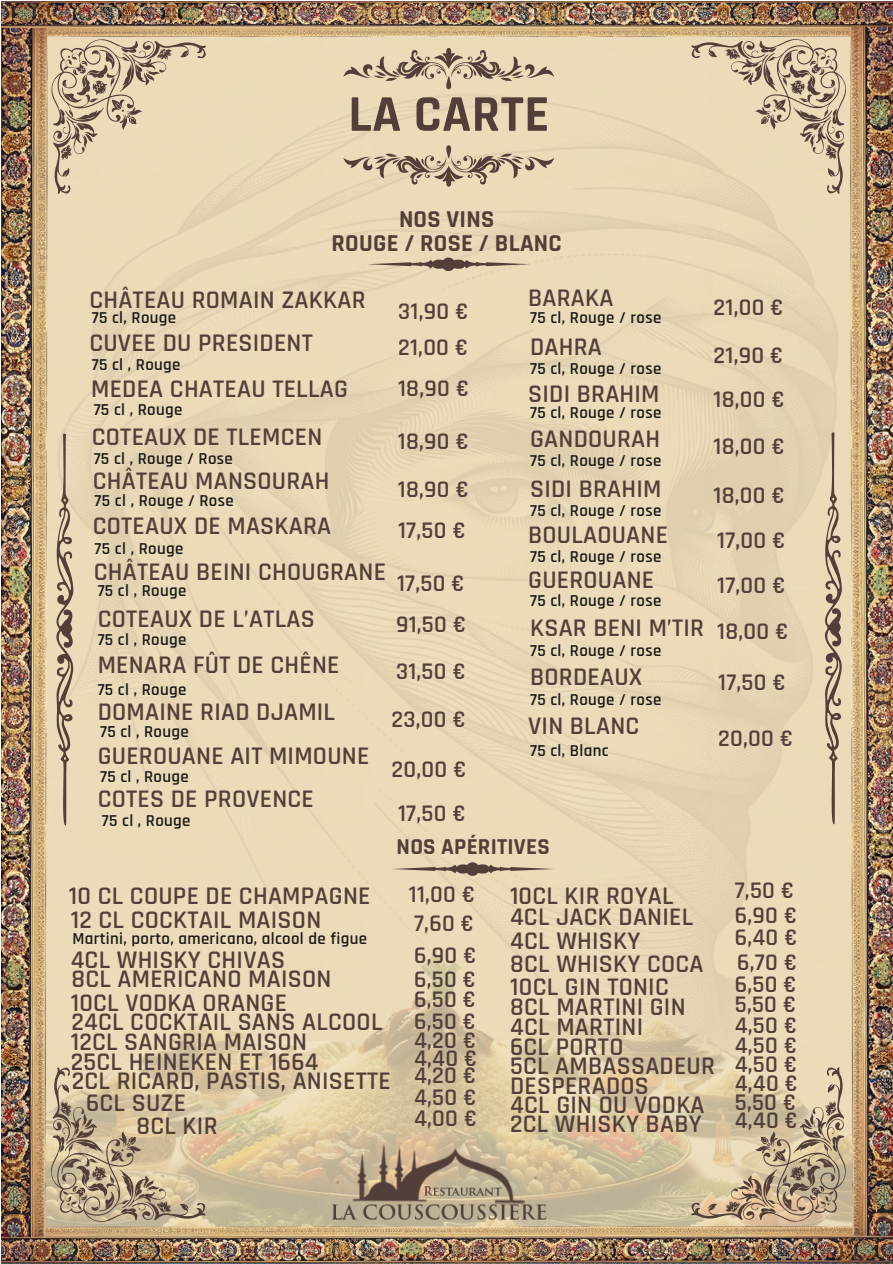
<style>
.page{position:relative;width:893px;height:1264px;background:#fff}
.page>*{position:absolute;margin:0;border:0;box-sizing:border-box;transform-origin:0 0}
.t1{font:700 52.05px "Rajdhani";letter-spacing:.01em;color:#523f3a}
.t2{font:600 25.65px "Rajdhani";letter-spacing:.01em;color:#523f3a}
.t3{font:700 24.6px/24.2px "Rajdhani";letter-spacing:.01em;color:#523f3a;text-align:center}
.t4{font:600 24.15px "Rajdhani";letter-spacing:.01em;color:#523f3a}
.t5{font:700 22.95px "Rajdhani";letter-spacing:.01em;color:#523f3a}
.t6{font:600 16.8px "Rajdhani";letter-spacing:.02em;color:#191817}
</style>
<div class="page">
<img style="left:1px;top:1px;width:891px;height:1262px">
<svg style="left:691px;top:39px;width:155px;height:155px"></svg>
<svg style="left:51px;top:39px;width:155px;height:155px"></svg>
<svg style="left:691px;top:1067px;width:155px;height:154px"></svg>
<svg style="left:51px;top:1067px;width:154px;height:155px"></svg>
<svg style="left:343px;top:48px;width:211px;height:41px"></svg>
<svg style="left:343px;top:145px;width:211px;height:42px"></svg>
<svg style="left:51px;top:433px;width:27px;height:397px"></svg>
<svg style="left:819px;top:432px;width:27px;height:397px"></svg>
<svg style="left:367px;top:256px;width:163px;height:16px"></svg>
<img style="left:321px;top:1143px;width:229px;height:78px">
<svg style="left:391px;top:861px;width:163px;height:15px"></svg>
<p class="t1" style="left:348px;top:82px;width:202px">LA CARTE</p>
<h2 class="t3" style="left:331px;top:208px;width:232px">NOS VINS<br>ROUGE / ROSE / BLANC</h2>
<p class="t2" style="left:89px;top:284px;width:278px">CHÂTEAU ROMAIN ZAKKAR</p>
<h3 class="t6" style="left:92px;top:307px;width:86px">75 cl, Rouge</h3>
<h2 class="t2" style="left:89px;top:327px;width:225px">CUVEE DU PRESIDENT</h2>
<p class="t6" style="left:92px;top:354px;width:90px">75 cl , Rouge</p>
<h3 class="t2" style="left:528px;top:282px;width:87px">BARAKA</h3>
<p class="t6" style="left:530px;top:308px;width:133px">75 cl, Rouge / rose</p>
<h1 class="t4" style="left:398px;top:296px;width:72px">31,90 €</h1>
<p class="t4" style="left:713px;top:292px;width:71px">21,00 €</p>
<h2 class="t4" style="left:398px;top:332px;width:71px">21,00 €</h2>
<h2 class="t2" style="left:530px;top:331px;width:73px">DAHRA</h2>
<h3 class="t6" style="left:530px;top:358px;width:133px">75 cl, Rouge / rose</h3>
<p class="t4" style="left:713px;top:340px;width:71px">21,90 €</p>
<h3 class="t2" style="left:91px;top:373px;width:258px">MEDEA CHATEAU TELLAG</h3>
<p class="t2" style="left:92px;top:421px;width:232px">COTEAUX DE TLEMCEN</p>
<p class="t6" style="left:94px;top:399px;width:90px">75 cl , Rouge</p>
<h2 class="t6" style="left:94px;top:448px;width:141px">75 cl , Rouge / Rose</h2>
<h3 class="t2" style="left:93px;top:465px;width:238px">CHÂTEAU MANSOURAH</h3>
<p class="t6" style="left:95px;top:491px;width:141px">75 cl , Rouge / Rose</p>
<p class="t4" style="left:398px;top:374px;width:72px">18,90 €</p>
<h2 class="t4" style="left:398px;top:426px;width:72px">18,90 €</h2>
<h2 class="t4" style="left:398px;top:474px;width:72px">18,90 €</h2>
<p class="t2" style="left:93px;top:510px;width:240px">COTEAUX DE MASKARA</p>
<h3 class="t6" style="left:95px;top:538px;width:90px">75 cl , Rouge</h3>
<h3 class="t4" style="left:398px;top:515px;width:69px">17,50 €</h3>
<p class="t2" style="left:94px;top:556px;width:294px">CHÂTEAU BEINI CHOUGRANE</p>
<h2 class="t6" style="left:98px;top:581px;width:90px">75 cl , Rouge</h2>
<h2 class="t4" style="left:397px;top:568px;width:69px">17,50 €</h2>
<p class="t2" style="left:98px;top:603px;width:219px">COTEAUX DE L’ATLAS</p>
<h3 class="t6" style="left:98px;top:629px;width:90px">75 cl , Rouge</h3>
<p class="t4" style="left:396px;top:609px;width:71px">91,50 €</p>
<p class="t2" style="left:98px;top:649px;width:243px">MENARA FÛT DE CHÊNE</p>
<h2 class="t6" style="left:98px;top:679px;width:90px">75 cl , Rouge</h2>
<h3 class="t2" style="left:98px;top:696px;width:239px">DOMAINE RIAD DJAMIL</h3>
<h3 class="t6" style="left:100px;top:721px;width:90px">75 cl , Rouge</h3>
<h2 class="t4" style="left:396px;top:656px;width:71px">31,50 €</h2>
<p class="t4" style="left:391px;top:705px;width:76px">23,00 €</p>
<p class="t2" style="left:98px;top:740px;width:273px">GUEROUANE AIT MIMOUNE</p>
<h3 class="t6" style="left:100px;top:766px;width:90px">75 cl , Rouge</h3>
<h2 class="t4" style="left:391px;top:754px;width:76px">20,00 €</h2>
<h2 class="t2" style="left:98px;top:783px;width:218px">COTES DE PROVENCE</h2>
<h3 class="t6" style="left:102px;top:810px;width:90px">75 cl , Rouge</h3>
<p class="t4" style="left:398px;top:798px;width:69px">17,50 €</p>
<h3 class="t2" style="left:528px;top:378px;width:133px">SIDI BRAHIM</h3>
<h2 class="t6" style="left:530px;top:402px;width:133px">75 cl, Rouge / rose</h2>
<h3 class="t2" style="left:530px;top:423px;width:132px">GANDOURAH</h3>
<p class="t6" style="left:530px;top:451px;width:133px">75 cl, Rouge / rose</p>
<h3 class="t2" style="left:530px;top:473px;width:133px">SIDI BRAHIM</h3>
<h2 class="t6" style="left:530px;top:500px;width:133px">75 cl, Rouge / rose</h2>
<p class="t2" style="left:528px;top:519px;width:141px">BOULAOUANE</p>
<h2 class="t6" style="left:530px;top:546px;width:133px">75 cl, Rouge / rose</h2>
<h2 class="t2" style="left:528px;top:564px;width:127px">GUEROUANE</h2>
<h3 class="t6" style="left:530px;top:590px;width:133px">75 cl, Rouge / rose</h3>
<p class="t2" style="left:530px;top:612px;width:175px">KSAR BENI M’TIR</p>
<h2 class="t6" style="left:530px;top:640px;width:133px">75 cl, Rouge / rose</h2>
<h2 class="t2" style="left:530px;top:661px;width:114px">BORDEAUX</h2>
<p class="t6" style="left:530px;top:689px;width:133px">75 cl, Rouge / rose</p>
<h2 class="t2" style="left:528px;top:710px;width:113px">VIN BLANC</h2>
<p class="t6" style="left:530px;top:740px;width:80px">75 cl, Blanc</p>
<h2 class="t5" style="left:396px;top:833px;width:155px">NOS APÉRITIVES</h2>
<p class="t4" style="left:713px;top:384px;width:73px">18,00 €</p>
<h2 class="t4" style="left:713px;top:432px;width:73px">18,00 €</h2>
<h3 class="t4" style="left:713px;top:480px;width:73px">18,00 €</h3>
<h3 class="t4" style="left:717px;top:525px;width:70px">17,00 €</h3>
<p class="t4" style="left:717px;top:571px;width:70px">17,00 €</p>
<h3 class="t4" style="left:717px;top:616px;width:73px">18,00 €</h3>
<h3 class="t4" style="left:718px;top:667px;width:69px">17,50 €</h3>
<h3 class="t4" style="left:718px;top:723px;width:76px">20,00 €</h3>
<h4 class="t2" style="left:510px;top:879px;width:165px">10CL KIR ROYAL</h4>
<p class="t4" style="left:734px;top:875px;width:61px">7,50 €</p>
<h3 class="t2" style="left:510px;top:901px;width:185px">4CL JACK DANIEL</h3>
<h2 class="t4" style="left:734px;top:900px;width:64px">6,90 €</h2>
<p class="t2" style="left:69px;top:880px;width:303px">10 CL COUPE DE CHAMPAGNE</p>
<h2 class="t4" style="left:409px;top:879px;width:68px">11,00 €</h2>
<h3 class="t2" style="left:71px;top:904px;width:252px">12 CL COCKTAIL MAISON</h3>
<p class="t6" style="left:72px;top:928px;width:296px">Martini, porto, americano, alcool de figue</p>
<p class="t4" style="left:414px;top:908px;width:61px">7,60 €</p>
<h2 class="t4" style="left:734px;top:922px;width:64px">6,40 €</h2>
<h3 class="t4" style="left:737px;top:947px;width:61px">6,70 €</h3>
<h2 class="t4" style="left:734px;top:969px;width:63px">6,50 €</h2>
<h3 class="t4" style="left:734px;top:990px;width:63px">5,50 €</h3>
<h2 class="t4" style="left:734px;top:1010px;width:64px">4,50 €</h2>
<h2 class="t4" style="left:734px;top:1030px;width:64px">4,50 €</h2>
<h3 class="t2" style="left:510px;top:925px;width:132px">4CL WHISKY</h3>
<h2 class="t2" style="left:510px;top:948px;width:195px">8CL WHISKY COCA</h2>
<p class="t2" style="left:510px;top:971px;width:160px">10CL GIN TONIC</p>
<h3 class="t2" style="left:510px;top:991px;width:177px">8CL MARTINI GIN</h3>
<h2 class="t2" style="left:510px;top:1010px;width:134px">4CL MARTINI</h2>
<h3 class="t2" style="left:510px;top:1031px;width:115px">6CL PORTO</h3>
<h2 class="t2" style="left:71px;top:943px;width:216px">4CL WHISKY CHIVAS</h2>
<h2 class="t4" style="left:414px;top:940px;width:64px">6,90 €</h2>
<h3 class="t2" style="left:71px;top:963px;width:261px">8CL AMERICANO MAISON</h3>
<h2 class="t2" style="left:71px;top:986px;width:218px">10CL VODKA ORANGE</h2>
<h3 class="t2" style="left:71px;top:1006px;width:312px">24CL COCKTAIL SANS ALCOOL</h3>
<h3 class="t2" style="left:71px;top:1025px;width:238px">12CL SANGRIA MAISON</h3>
<h2 class="t4" style="left:414px;top:964px;width:63px">6,50 €</h2>
<h2 class="t4" style="left:414px;top:984px;width:63px">6,50 €</h2>
<h3 class="t4" style="left:414px;top:1006px;width:63px">6,50 €</h3>
<h3 class="t4" style="left:414px;top:1025px;width:63px">4,20 €</h3>
<h3 class="t4" style="left:414px;top:1043px;width:65px">4,40 €</h3>
<h2 class="t4" style="left:414px;top:1060px;width:63px">4,20 €</h2>
<h3 class="t4" style="left:414px;top:1082px;width:64px">4,50 €</h3>
<h3 class="t2" style="left:71px;top:1045px;width:249px">25CL HEINEKEN ET 1664</h3>
<h2 class="t2" style="left:510px;top:1050px;width:206px">5CL AMBASSADEUR</h2>
<h3 class="t2" style="left:510px;top:1069px;width:140px">DESPERADOS</h3>
<h2 class="t2" style="left:510px;top:1088px;width:196px">4CL GIN OU VODKA</h2>
<h3 class="t4" style="left:734px;top:1049px;width:64px">4,50 €</h3>
<h2 class="t4" style="left:734px;top:1068px;width:65px">4,40 €</h2>
<h3 class="t4" style="left:734px;top:1087px;width:63px">5,50 €</h3>
<h2 class="t2" style="left:72px;top:1064px;width:320px">2CL RICARD, PASTIS, ANISETTE</h2>
<h3 class="t2" style="left:86px;top:1087px;width:101px">6CL SUZE</h3>
<h2 class="t2" style="left:136px;top:1109px;width:82px">8CL KIR</h2>
<p class="t4" style="left:414px;top:1103px;width:64px">4,00 €</p>
<p class="t2" style="left:510px;top:1108px;width:193px">2CL WHISKY BABY</p>
<h2 class="t4" style="left:734px;top:1105px;width:65px">4,40 €</h2>
</div>
